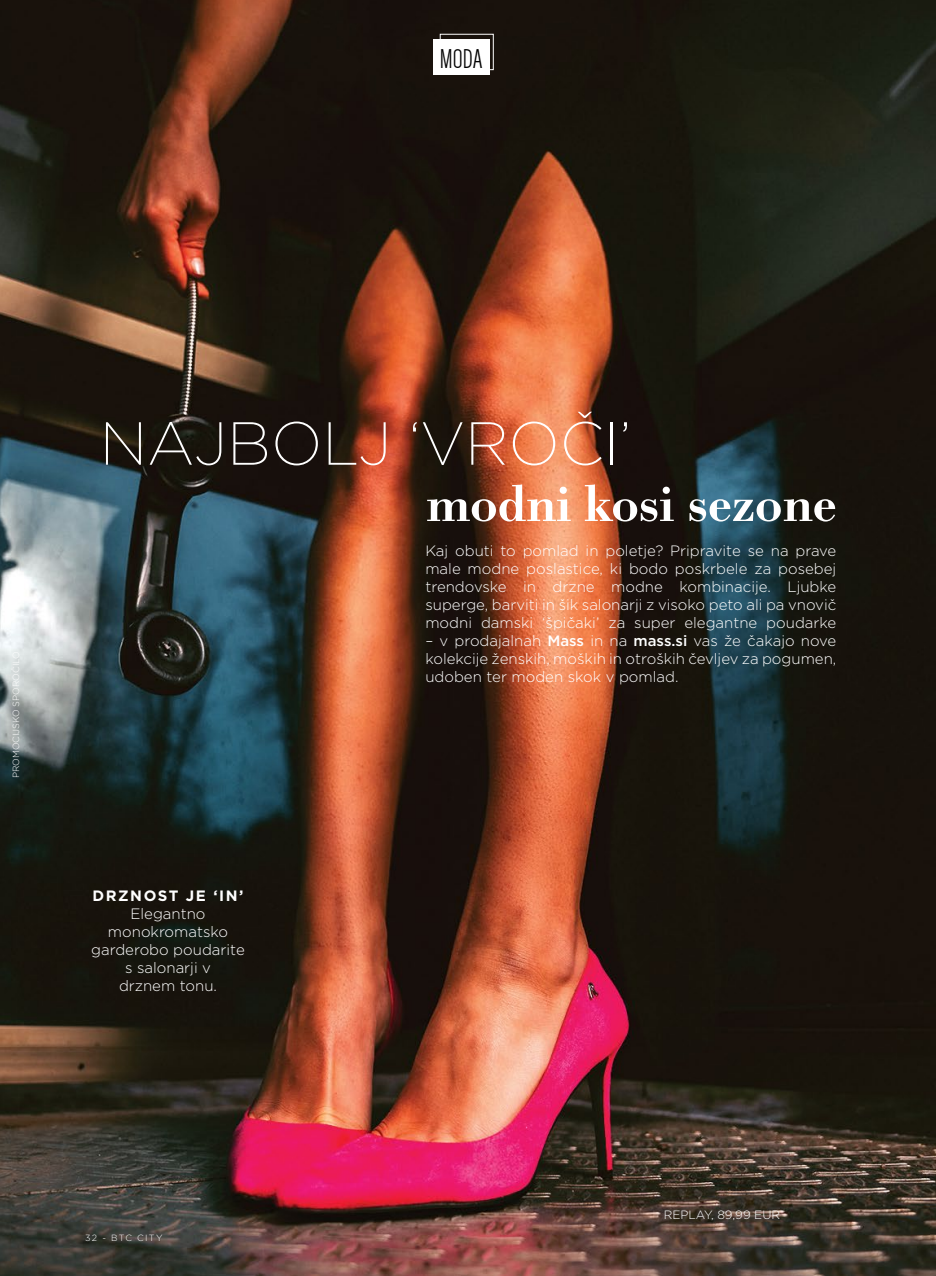
<style>
.page{position:relative;width:936px;height:1276px;background:#fff}
.page>*{position:absolute;margin:0;border:0;box-sizing:border-box;transform-origin:0 0}
.t1{font:200 60.6px "Gotham";color:#fff}
.t2{font:600 54px "Bodoni Ant T";color:#fff}
.t3{font:28.2px "Accius T Ligh Cond";color:#000}
.t4{font:300 15px/18px "Gotham";color:#fff;text-align:justify}
.t5{font:700 15px "Gotham";letter-spacing:.1em;color:#fff}
.t6{font:300 12px "Gotham";color:#fff}
.t7{font:300 9px "Gotham";color:#fff}
.t8{font:300 9px "Gotham";letter-spacing:.14em;color:#fff}
.s1{font-weight:500}
</style>
<div class="page">
<hr style="left:935px;top:0;width:1px;height:1276px;background:#000">
<img style="left:0;top:0;width:935px;height:1276px">
<div style="left:433px;top:39px;width:56px;height:36px;background:#fff"></div>
<h3 class="t3" style="left:440px;top:44px;width:44px">MODA</h3>
<p class="t7" style="left:10px;top:778px;width:129px;rotate:-90deg">PROMOCIJSKO SPOROČILO</p>
<h1 class="t1" style="left:100px;top:405px;width:533px">NAJBOLJ ‘VROČI’</h1>
<h2 class="t2" style="left:426px;top:474px;width:412px">modni kosi sezone</h2>
<p class="t5" style="left:93px;top:886px;width:152px">DRZNOST JE ‘IN’</p>
<p class="t4" style="left:91px;top:904px;width:155px;text-align:center">Elegantno monokromatsko garderobo poudarite s salonarji v<br>drznem tonu.</p>
<p class="t4" style="left:425px;top:541px;width:412px">Kaj obuti to pomlad in poletje? Pripravite se na prave male modne poslastice, ki bodo poskrbele za posebej trendovske in drzne modne kombinacije. Ljubke superge, barviti in šik salonarji z visoko peto ali pa vnovič modni damski ‘špičaki’ za super elegantne poudarke</p>
<p class="t4" style="left:425px;top:631px;width:412px">– v prodajalnah <span class="s1">Mass</span> in na <span class="s1">mass.si</span> vas že čakajo nove kolekcije ženskih, moških in otroških čevljev za pogumen, udoben ter moden skok v pomlad.</p>
<p class="t8" style="left:85px;top:1231px;width:79px">32 - BTC CITY</p>
<p class="t6" style="left:663px;top:1206px;width:118px">REPLAY, 89,99 EUR</p>
</div>
